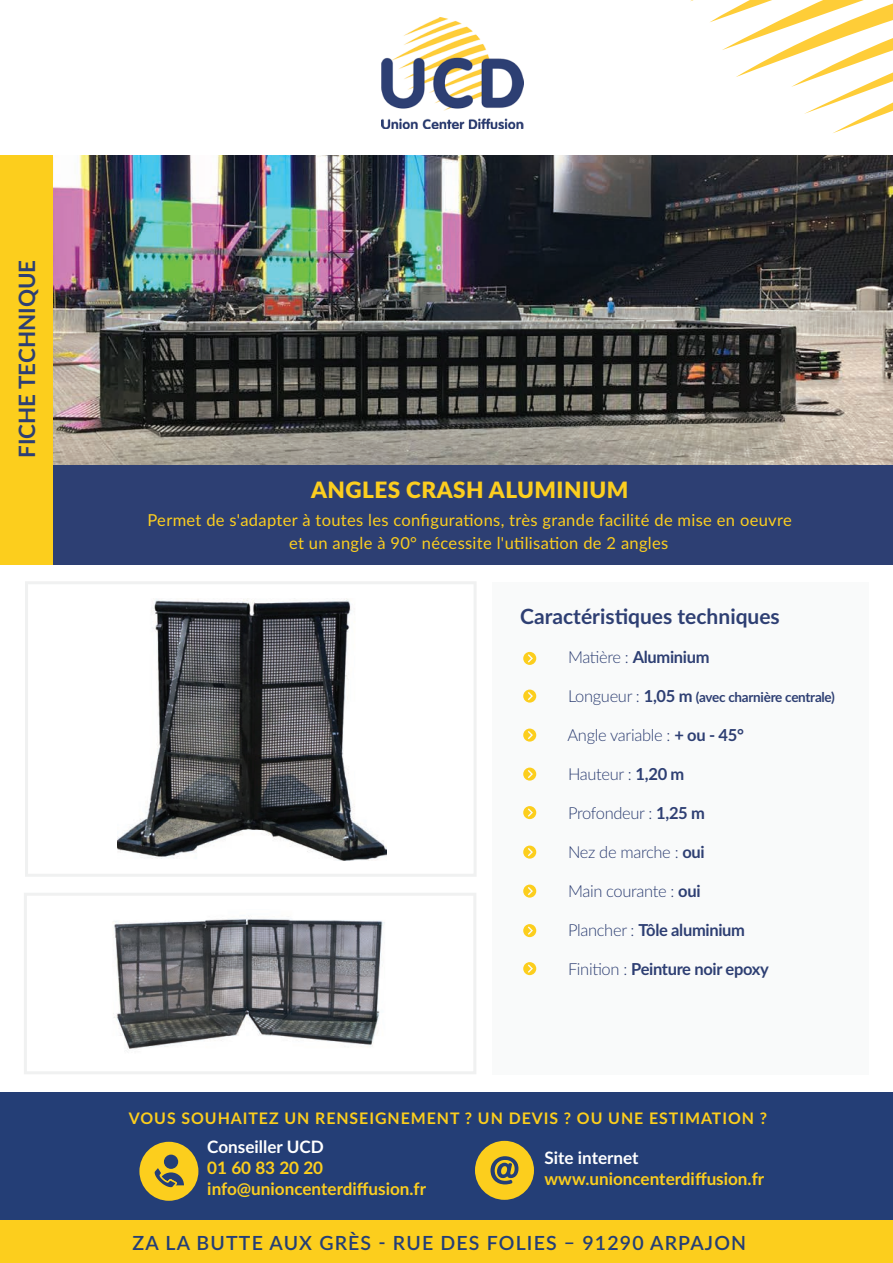
<style>
.page{position:relative;width:893px;height:1263px;background:#fff}
.page>*{position:absolute;margin:0;border:0;box-sizing:border-box;transform-origin:0 0}
.t1{font:900 22.5px "Lato";letter-spacing:.02em;color:#fcce1f}
.t2{font:700 22.5px "Lato";color:#2d3f73}
.t3{font:700 21px "Lato";color:#2e3f73}
.t4{font:600 19.5px "Lato";letter-spacing:.06em;color:#243e76}
.t5{font:700 17.1px "Lato";color:#fcce1d}
.t6{font:700 17.1px "Lato";color:#fcce1f}
.t7{font:700 17.1px "Lato";color:#fff}
.t8{font:16.5px/22.5px "Lato";letter-spacing:.02em;color:#fcce1f}
.t9{font:300 16.5px "Lato";letter-spacing:-.02em;color:#2e3f73}
.t10{font:700 16.5px "Lato";letter-spacing:-.02em;color:#2e3f73}
.t11{font:700 15.9px "Lato";letter-spacing:.06em;color:#fcce1d}
.t12{font:700 13.5px "Lato";letter-spacing:-.02em;color:#2e3f73}
.s1{font-weight:300}
.s2{font-weight:300;font-size:16.5px}
.s3{font-size:16.5px}
.s4{font-weight:700}
</style>
<div class="page">
<img style="left:52px;top:155px;width:841px;height:310px">
<svg style="left:690px;top:0;width:203px;height:133px"></svg>
<img style="left:382px;top:18px;width:141px;height:111px">
<div style="left:0;top:1092px;width:893px;height:170px;background:#243e76"></div>
<div style="left:0;top:1220px;width:893px;height:43px;background:#fcce1d"></div>
<div style="left:139px;top:1142px;width:59px;height:59px;background:#fcce1d;border-radius:50%"></div>
<div style="left:164px;top:1154px;width:14px;height:15px;background:#243e76;border-radius:50%"></div>
<svg style="left:154px;top:1167px;width:30px;height:21px"></svg>
<div style="left:475px;top:1141px;width:59px;height:59px;background:#fcce1d;border-radius:50%"></div>
<svg style="left:490px;top:1156px;width:28px;height:28px"></svg>
<div style="left:1px;top:465px;width:892px;height:99px;background:#2d3f73"></div>
<div style="left:0;top:155px;width:52px;height:409px;background:#fcce1d"></div>
<svg style="left:25px;top:581px;width:451px;height:296px"></svg>
<svg style="left:24px;top:893px;width:452px;height:181px"></svg>
<div style="left:492px;top:582px;width:376px;height:493px;background:#f9fafa"></div>
<img style="left:117px;top:599px;width:269px;height:261px">
<img style="left:102px;top:909px;width:290px;height:144px">
<svg style="left:523px;top:652px;width:13px;height:13px"></svg>
<svg style="left:523px;top:689px;width:13px;height:14px"></svg>
<svg style="left:523px;top:728px;width:13px;height:14px"></svg>
<svg style="left:523px;top:767px;width:13px;height:14px"></svg>
<svg style="left:523px;top:806px;width:13px;height:13px"></svg>
<svg style="left:523px;top:845px;width:13px;height:14px"></svg>
<svg style="left:523px;top:884px;width:13px;height:14px"></svg>
<svg style="left:523px;top:924px;width:13px;height:13px"></svg>
<svg style="left:523px;top:962px;width:13px;height:13px"></svg>
<h1 class="t2" style="left:10px;top:458px;width:199px;rotate:-90deg">FICHE TECHNIQUE</h1>
<h1 class="t1" style="left:311px;top:473px;width:319px">ANGLES CRASH ALUMINIUM</h1>
<p class="t8" style="left:289px;top:508px;width:504px;text-indent:-142px">Permet de s'adapter à toutes les configurations, très grande facilité de mise en oeuvre et un angle à 90° nécessite l'utilisation de 2 angles</p>
<p class="t3" style="left:520px;top:601px;width:261px">Caractéristiques techniques</p>
<p class="t10" style="left:568px;top:644px;width:143px"><span class="s1">Matière :</span> Aluminium</p>
<p class="t12" style="left:568px;top:687px;width:268px"><span class="s2">Longueur :</span> <span class="s3">1,05 m</span> (avec charnière centrale)</p>
<p class="t9" style="left:567px;top:723px;width:178px">Angle variable : <span class="s4">+ ou - 45°</span></p>
<p class="t9" style="left:568px;top:762px;width:118px">Hauteur : <span class="s4">1,20 m</span></p>
<p class="t9" style="left:568px;top:801px;width:138px">Profondeur : <span class="s4">1,25 m</span></p>
<p class="t9" style="left:568px;top:840px;width:138px">Nez de marche : <span class="s4">oui</span></p>
<p class="t9" style="left:568px;top:879px;width:134px">Main courante : <span class="s4">oui</span></p>
<p class="t10" style="left:568px;top:917px;width:178px"><span class="s1">Plancher :</span> Tôle aluminium</p>
<p class="t10" style="left:568px;top:956px;width:202px"><span class="s1">Finition :</span> Peinture noir epoxy</p>
<p class="t11" style="left:129px;top:1107px;width:640px">VOUS SOUHAITEZ UN RENSEIGNEMENT ? UN DEVIS ? OU UNE ESTIMATION ?</p>
<p class="t7" style="left:207px;top:1134px;width:118px">Conseiller UCD</p>
<p class="t5" style="left:207px;top:1155px;width:117px">01 60 83 20 20</p>
<p class="t6" style="left:207px;top:1176px;width:220px">info@unioncenterdiffusion.fr</p>
<p class="t7" style="left:545px;top:1145px;width:96px">Site internet</p>
<p class="t5" style="left:545px;top:1166px;width:221px">www.unioncenterdiffusion.fr</p>
<p class="t4" style="left:133px;top:1229px;width:615px">ZA LA BUTTE AUX GRÈS - RUE DES FOLIES – 91290 ARPAJON</p>
</div>
